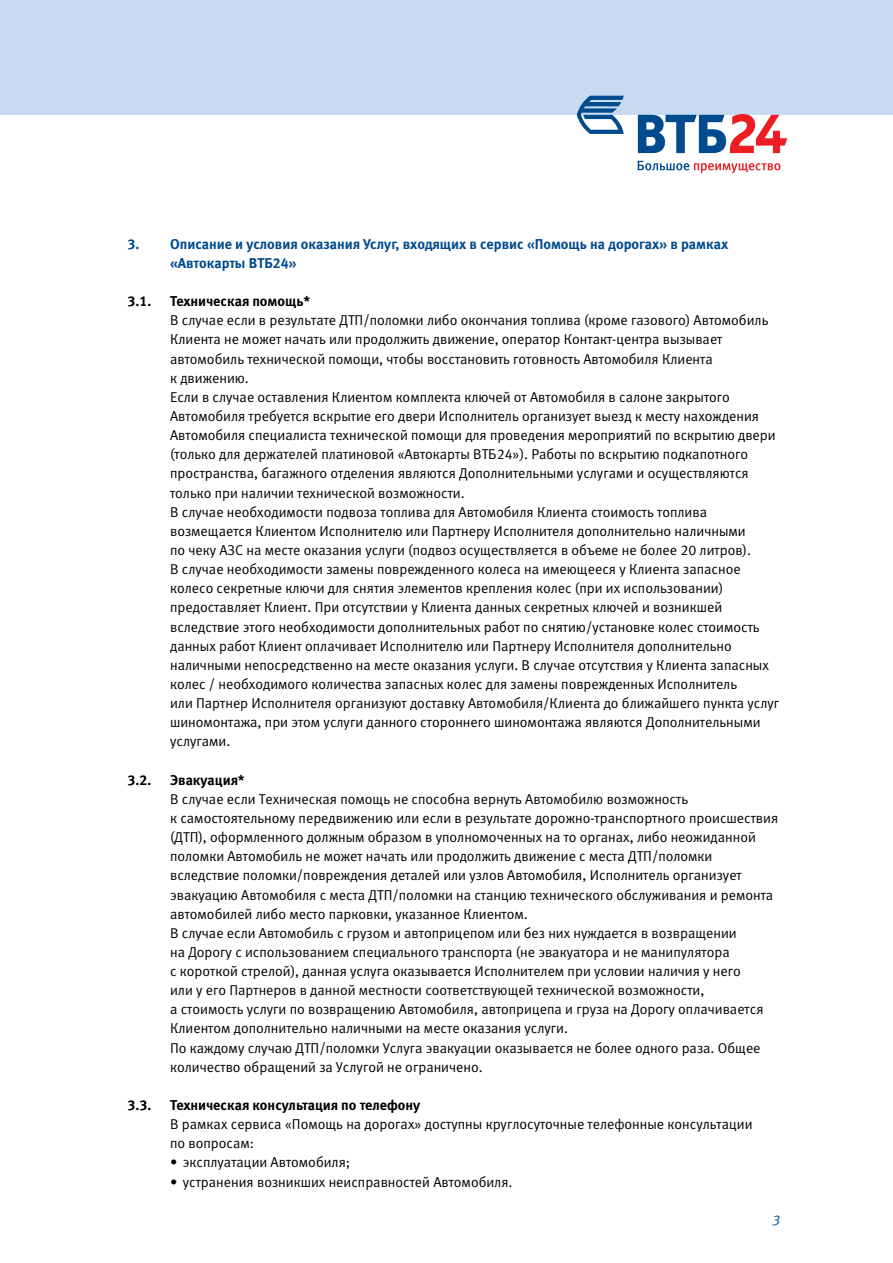
<style>
.page{position:relative;width:893px;height:1263px;background:#fff}
.page>*{position:absolute;margin:0;border:0;box-sizing:border-box;transform-origin:0 0}
.t1{font:14.25px/19.2px "Meta Normal Cyr LF";color:#000}
.t2{font:14.25px/19.2px "Meta Bold Cyr LF";color:#004b8d}
.t3{font:14.25px "Meta Bold Cyr LF";color:#000}
.t4{font:italic 14.25px "Meta Normal Cyr LF";color:#004b8d}
</style>
<div class="page">
<div style="left:0;top:0;width:893px;height:115px;background:#c7daf0"></div>
<svg style="left:638px;top:161px;width:142px;height:12px"></svg>
<svg style="left:577px;top:96px;width:210px;height:57px"></svg>
<p class="t2" style="left:170px;top:234px;width:560px;text-indent:-43px">3. Описание и условия оказания Услуг, входящих в сервис «Помощь на дорогах» в рамках «Автокарты ВТБ24»</p>
<p class="t3" style="left:128px;top:293px;width:25px">3.1.</p>
<p class="t3" style="left:170px;top:293px;width:142px">Техническая помощь*</p>
<p class="t1" style="left:170px;top:311px;width:611px">В случае если в результате ДТП/поломки либо окончания топлива (кроме газового) Автомобиль Клиента не может начать или продолжить движение, оператор Контакт-центра вызывает автомобиль технической помощи, чтобы восстановить готовность Автомобиля Клиента<br>к движению.<br>Если в случае оставления Клиентом комплекта ключей от Автомобиля в салоне закрытого Автомобиля требуется вскрытие его двери Исполнитель организует выезд к месту нахождения Автомобиля специалиста технической помощи для проведения мероприятий по вскрытию двери (только для держателей платиновой «Автокарты ВТБ24»). Работы по вскрытию подкапотного пространства, багажного отделения являются Дополнительными услугами и осуществляются только при наличии технической возможности.<br>В случае необходимости подвоза топлива для Автомобиля Клиента стоимость топлива возмещается Клиентом Исполнителю или Партнеру Исполнителя дополнительно наличными<br>по чеку АЗС на месте оказания услуги (подвоз осуществляется в объеме не более 20 литров).<br>В случае необходимости замены поврежденного колеса на имеющееся у Клиента запасное колесо секретные ключи для снятия элементов крепления колес (при их использовании) предоставляет Клиент. При отсутствии у Клиента данных секретных ключей и возникшей вследствие этого необходимости дополнительных работ по снятию/установке колес стоимость данных работ Клиент оплачивает Исполнителю или Партнеру Исполнителя дополнительно наличными непосредственно на месте оказания услуги. В случае отсутствия у Клиента запасных колес / необходимого количества запасных колес для замены поврежденных Исполнитель<br>или Партнер Исполнителя организуют доставку Автомобиля/Клиента до ближайшего пункта услуг шиномонтажа, при этом услуги данного стороннего шиномонтажа являются Дополнительными услугами.</p>
<p class="t3" style="left:128px;top:771px;width:25px">3.2.</p>
<p class="t3" style="left:170px;top:771px;width:76px">Эвакуация*</p>
<p class="t1" style="left:170px;top:789px;width:610px">В случае если Техническая помощь не способна вернуть Автомобилю возможность<br>к самостоятельному передвижению или если в результате дорожно-транспортного происшествия (ДТП), оформленного должным образом в уполномоченных на то органах, либо неожиданной поломки Автомобиль не может начать или продолжить движение с места ДТП/поломки вследствие поломки/повреждения деталей или узлов Автомобиля, Исполнитель организует эвакуацию Автомобиля с места ДТП/поломки на станцию технического обслуживания и ремонта автомобилей либо место парковки, указанное Клиентом.<br>В случае если Автомобиль с грузом и автоприцепом или без них нуждается в возвращении<br>на Дорогу с использованием специального транспорта (не эвакуатора и не манипулятора<br>с короткой стрелой), данная услуга оказывается Исполнителем при условии наличия у него<br>или у его Партнеров в данной местности соответствующей технической возможности,<br>а стоимость услуги по возвращению Автомобиля, автоприцепа и груза на Дорогу оплачивается Клиентом дополнительно наличными на месте оказания услуги.<br>По каждому случаю ДТП/поломки Услуга эвакуации оказывается не более одного раза. Общее количество обращений за Услугой не ограничено.</p>
<p class="t3" style="left:128px;top:1097px;width:25px">3.3.</p>
<p class="t3" style="left:170px;top:1097px;width:252px">Техническая консультация по телефону</p>
<p class="t1" style="left:170px;top:1114px;width:584px">В рамках сервиса «Помощь на дорогах» доступны круглосуточные телефонные консультации по вопросам:</p>
<p class="t1" style="left:170px;top:1153px;width:182px">• эксплуатации Автомобиля;</p>
<p class="t1" style="left:170px;top:1172px;width:344px">• устранения возникших неисправностей Автомобиля.</p>
<p class="t4" style="left:772px;top:1212px;width:9px">3</p>
</div>
